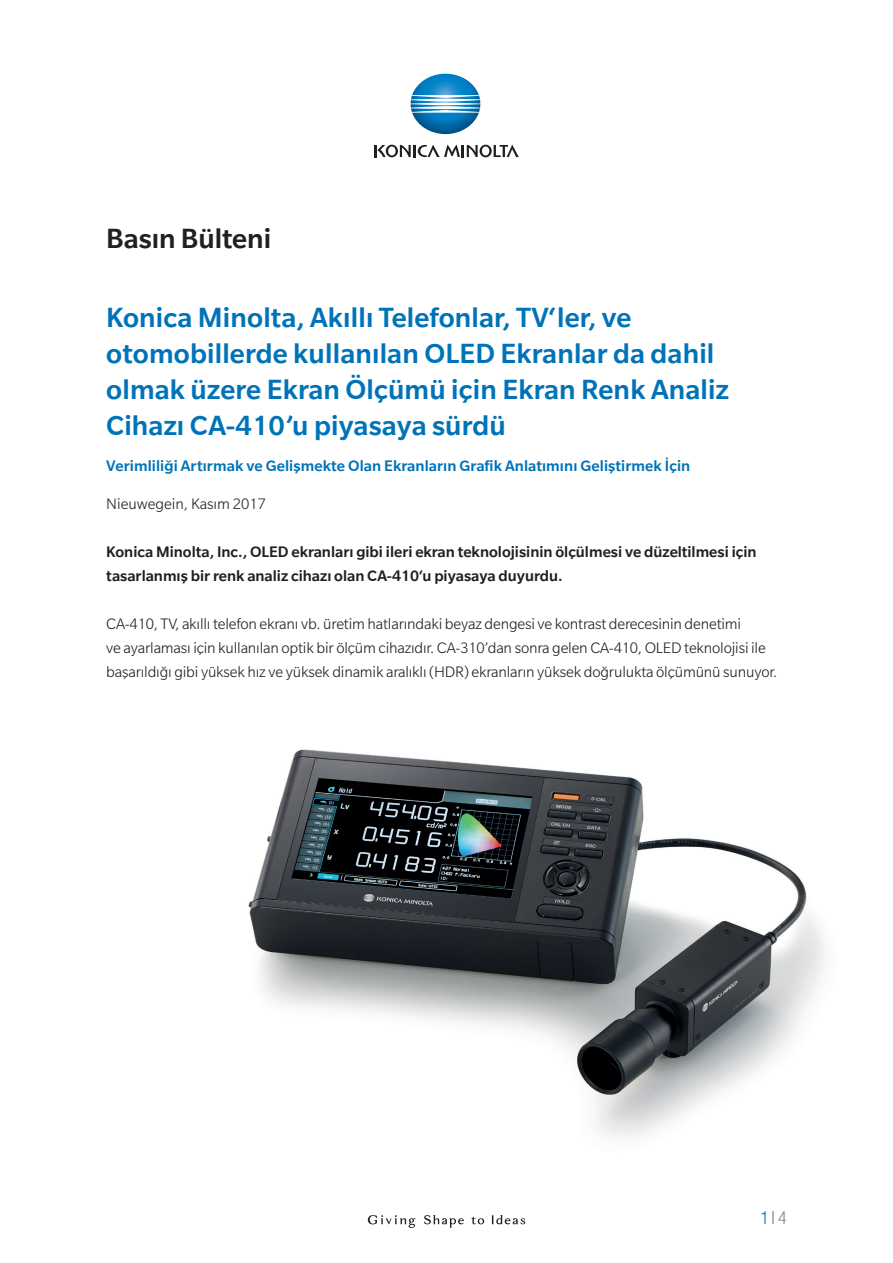
<style>
.page{position:relative;width:893px;height:1263px;background:#fff}
.page>*{position:absolute;margin:0;border:0;box-sizing:border-box;transform-origin:0 0}
.t1{font:500 30px/36px "Slate Pro";letter-spacing:.005em;color:#0073b8}
.t2{font:500 30px "Slate Pro";color:#231f20}
.t3{font:300 condensed 18px "Helvetica KM";color:#0073b8}
.t4{font:300 16.5px/24px "Slate Pro";letter-spacing:-.01em;color:#231f20}
.t5{font:500 16.5px/24px "Slate Pro";color:#231f20}
.t6{font:500 16.5px "Slate Pro";letter-spacing:.005em;color:#0073b8}
.s1{font-weight:400;color:#808285}
.s2{color:#808285}
</style>
<div class="page">
<img style="left:248px;top:749px;width:577px;height:389px">
<svg style="left:424px;top:1215px;width:40px;height:13px"></svg>
<svg style="left:492px;top:1215px;width:33px;height:9px"></svg>
<svg style="left:368px;top:1215px;width:47px;height:13px"></svg>
<svg style="left:471px;top:1216px;width:13px;height:8px"></svg>
<img style="left:411px;top:74px;width:69px;height:60px">
<svg style="left:374px;top:145px;width:145px;height:12px"></svg>
<h1 class="t2" style="left:106px;top:220px;width:166px">Basın Bülteni</h1>
<h1 class="t1" style="left:106px;top:298px;width:624px">Konica Minolta, Akıllı Telefonlar, TV‘ler, ve otomobillerde kullanılan OLED Ekranlar da dahil olmak üzere Ekran Ölçümü için Ekran Renk Analiz Cihazı CA-410’u piyasaya sürdü</h1>
<p class="t6" style="left:106px;top:455px;width:586px">Verimliliği Artırmak ve Gelişmekte Olan Ekranların Grafik Anlatımını Geliştirmek İçin</p>
<p class="t4" style="left:106px;top:491px;width:161px">Nieuwegein, Kasım 2017</p>
<p class="t5" style="left:106px;top:539px;width:652px">Konica Minolta, Inc., OLED ekranları gibi ileri ekran teknolojisinin ölçülmesi ve düzeltilmesi için tasarlanmış bir renk analiz cihazı olan CA-410‘u piyasaya duyurdu.</p>
<p class="t4" style="left:106px;top:611px;width:672px">CA-410, TV, akıllı telefon ekranı vb. üretim hatlarındaki beyaz dengesi ve kontrast derecesinin denetimi<br>ve ayarlaması için kullanılan optik bir ölçüm cihazıdır. CA-310’dan sonra gelen CA-410, OLED teknolojisi ile başarıldığı gibi yüksek hız ve yüksek dinamik aralıklı (HDR) ekranların yüksek doğrulukta ölçümünü sunuyor.</p>
<p class="t3" style="left:760px;top:1207px;width:28px">1<span class="s1">|</span> <span class="s2">4</span></p>
</div>
